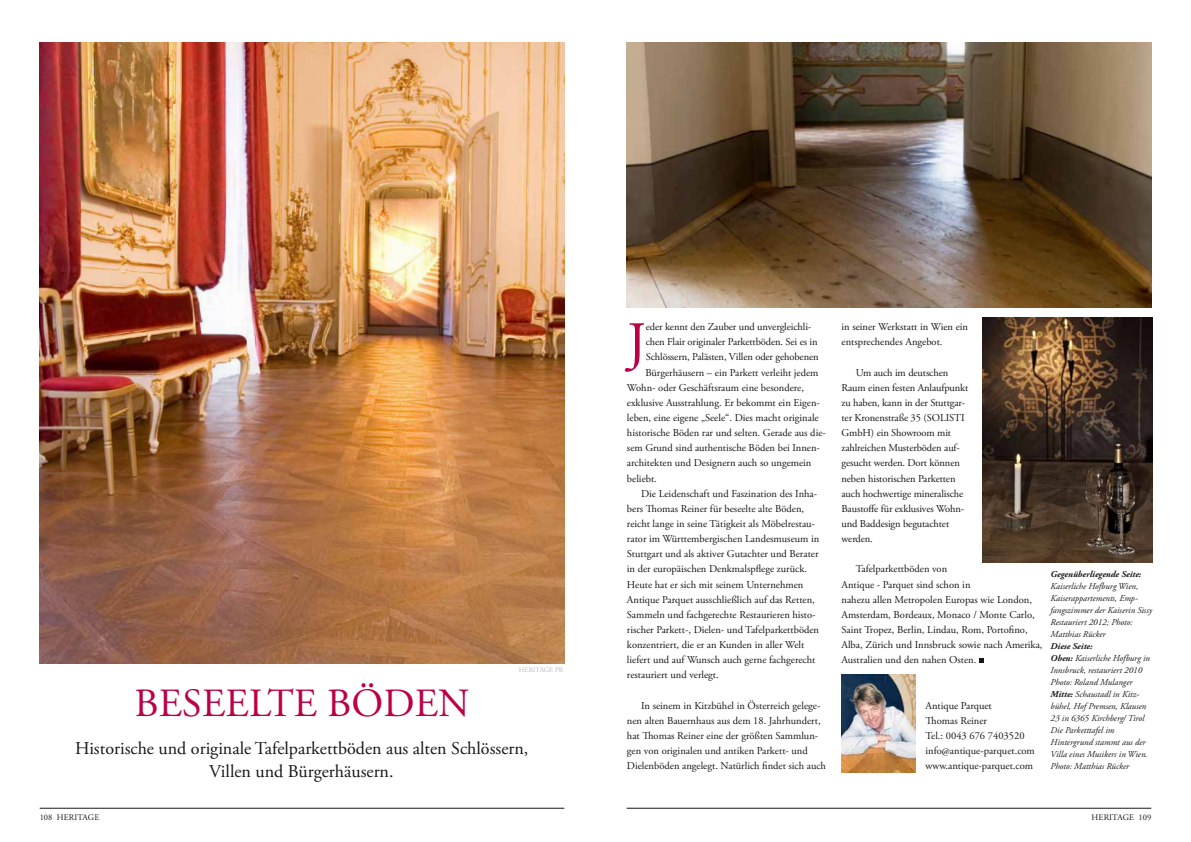
<style>
.page{position:relative;width:1191px;height:842px;background:#fff}
.page>*{position:absolute;margin:0;border:0;box-sizing:border-box;transform-origin:0 0}
.t1{font:56.2px "Adobe Garamond Pro";color:#bc0048}
.t2{font:40px "Adobe Garamond Pro";letter-spacing:.19em;color:#bc0048}
.t3{font:18px/22.7px "Adobe Garamond Pro";color:#181716;text-align:center}
.t4{font:10.5px/15.1px "Adobe Garamond Pro";color:#181716}
.t5{font:italic 9px/12px "Adobe Garamond Pro";color:#181716}
.t6{font:italic 700 9px "Adobe Garamond Pro";color:#181716}
.t7{font:8.5px "Adobe Garamond Pro";letter-spacing:.015em;color:#181716}
.t8{font:7px "Adobe Garamond Pro";color:#bbbcbc}
.s1{font-weight:700}
</style>
<div class="page">
<img style="left:40px;top:42px;width:524px;height:621px">
<img style="left:982px;top:317px;width:170px;height:246px">
<img style="left:626px;top:42px;width:525px;height:265px">
<svg style="left:979px;top:658px;width:4px;height:5px"></svg>
<img style="left:841px;top:674px;width:75px;height:98px">
<hr style="left:40px;top:808px;width:524px;height:1px;background:#181716">
<hr style="left:626px;top:808px;width:525px;height:1px;background:#181716">
<p class="t8" style="left:519px;top:666px;width:46px">HERITAGE PR</p>
<h2 class="t2" style="left:134px;top:679px;width:337px">Beseelte Böden</h2>
<h3 class="t3" style="left:75px;top:738px;width:455px">Historische und originale Tafelparkettböden aus alten Schlössern,<br>Villen und Bürgerhäusern.</h3>
<h1 class="t1" style="left:627px;top:309px;width:21px">J</h1>
<p class="t4" style="left:646px;top:320px;width:167px">eder kennt den Zauber und unvergleichli-</p>
<p class="t4" style="left:646px;top:335px;width:173px">chen Flair originaler Parkettböden. Sei es in</p>
<p class="t4" style="left:646px;top:350px;width:174px">Schlössern, Palästen, Villen oder gehobenen</p>
<p class="t4" style="left:645px;top:365px;width:175px">Bürgerhäusern – ein Parkett verleiht jedem</p>
<p class="t4" style="left:627px;top:380px;width:179px">Wohn- oder Geschäftsraum eine besondere,</p>
<p class="t4" style="left:627px;top:395px;width:194px">exklusive Ausstrahlung. Er bekommt ein Eigen-</p>
<p class="t4" style="left:627px;top:410px;width:193px">leben, eine eigene „Seele“. Dies macht originale</p>
<p class="t4" style="left:627px;top:426px;width:200px">historische Böden rar und selten. Gerade aus die-</p>
<p class="t4" style="left:627px;top:441px;width:194px">sem Grund sind authentische Böden bei Innen-</p>
<p class="t4" style="left:627px;top:456px;width:186px">architekten und Designern auch so ungemein</p>
<p class="t4" style="left:627px;top:471px;width:31px">beliebt.</p>
<p class="t4" style="left:641px;top:486px;width:178px">Die Leidenschaft und Faszination des Inha-</p>
<p class="t4" style="left:627px;top:501px;width:179px">bers Thomas Reiner für beseelte alte Böden,</p>
<p class="t4" style="left:627px;top:516px;width:189px">reicht lange in seine Tätigkeit als Möbelrestau-</p>
<p class="t4" style="left:627px;top:532px;width:194px">rator im Württembergischen Landesmuseum in</p>
<p class="t4" style="left:627px;top:547px;width:193px">Stuttgart und als aktiver Gutachter und Berater</p>
<p class="t4" style="left:627px;top:562px;width:182px">in der europäischen Denkmalspflege zurück.</p>
<p class="t4" style="left:627px;top:577px;width:178px">Heute hat er sich mit seinem Unternehmen</p>
<p class="t4" style="left:627px;top:592px;width:189px">Antique Parquet ausschließlich auf das Retten,</p>
<p class="t4" style="left:627px;top:607px;width:190px">Sammeln und fachgerechte Restaurieren histo-</p>
<p class="t4" style="left:627px;top:622px;width:194px">rischer Parkett-, Dielen- und Tafelparkettböden</p>
<p class="t4" style="left:627px;top:638px;width:179px">konzentriert, die er an Kunden in aller Welt</p>
<p class="t4" style="left:627px;top:653px;width:190px">liefert und auf Wunsch auch gerne fachgerecht</p>
<p class="t4" style="left:627px;top:668px;width:93px">restauriert und verlegt.</p>
<p class="t4" style="left:627px;top:698px;width:201px;text-indent:14px">In seinem in Kitzbühel in Österreich gelege&shy;nen alten Bauernhaus aus dem 18. Jahrhundert, hat Thomas Reiner eine der größten Sammlun&shy;gen von originalen und antiken Parkett- und Dielenböden angelegt. Natürlich findet sich auch</p>
<p class="t4" style="left:841px;top:320px;width:128px">in seiner Werkstatt in Wien ein entsprechendes Angebot.</p>
<p class="t4" style="left:841px;top:365px;width:128px;text-indent:14px">Um auch im deutschen<br>Raum einen festen Anlaufpunkt zu haben, kann in der Stuttgar&shy;ter Kronenstraße 35 (SOLISTI<br>GmbH) ein Showroom mit zahlreichen Musterböden auf&shy;gesucht werden. Dort können neben historischen Parketten auch hochwertige mineralische<br>Baustoffe für exklusives Wohn&shy;und Baddesign begutachtet werden.</p>
<p class="t4" style="left:841px;top:562px;width:202px;text-indent:14px">Tafelparkettböden von<br>Antique - Parquet sind schon in<br>nahezu allen Metropolen Europas wie London, Amsterdam, Bordeaux, Monaco / Monte Carlo, Saint Tropez, Berlin, Lindau, Rom, Portofino, Alba, Zürich und Innsbruck sowie nach Amerika, Australien und den nahen Osten.</p>
<p class="t4" style="left:925px;top:698px;width:111px">Antique Parquet<br>Thomas Reiner<br>Tel.: 0043 676 7403520 info@antique-parquet.com www.antique-parquet.com</p>
<p class="t6" style="left:1050px;top:569px;width:92px">Gegenüberliegende Seite:</p>
<p class="t5" style="left:1050px;top:580px;width:103px">Kaiserliche Hofburg Wien,<br>Kaiserappartements, Emp&shy;fangszimmer der Kaiserin Sissy<br>Restauriert 2012; Photo:<br>Matthias Rücker</p>
<p class="t5" style="left:1050px;top:640px;width:101px"><span class="s1">Diese Seite:<br>Oben:</span> Kaiserliche Hofburg in<br>Innsbruck, restauriert 2010<br>Photo: Roland Mulanger<br><span class="s1">Mitte:</span> Schaustadl in Kitz&shy;bühel, Hof Premsen, Klausen<br>23 in 6365 Kirchberg/ Tirol<br>Die Parketttafel im<br>Hintergrund stammt aus der<br>Villa eines Musikers in Wien.<br>Photo: Matthias Rücker</p>
<p class="t7" style="left:40px;top:812px;width:60px">108 Heritage</p>
<p class="t7" style="left:1091px;top:812px;width:61px">Heritage 109</p>
</div>
